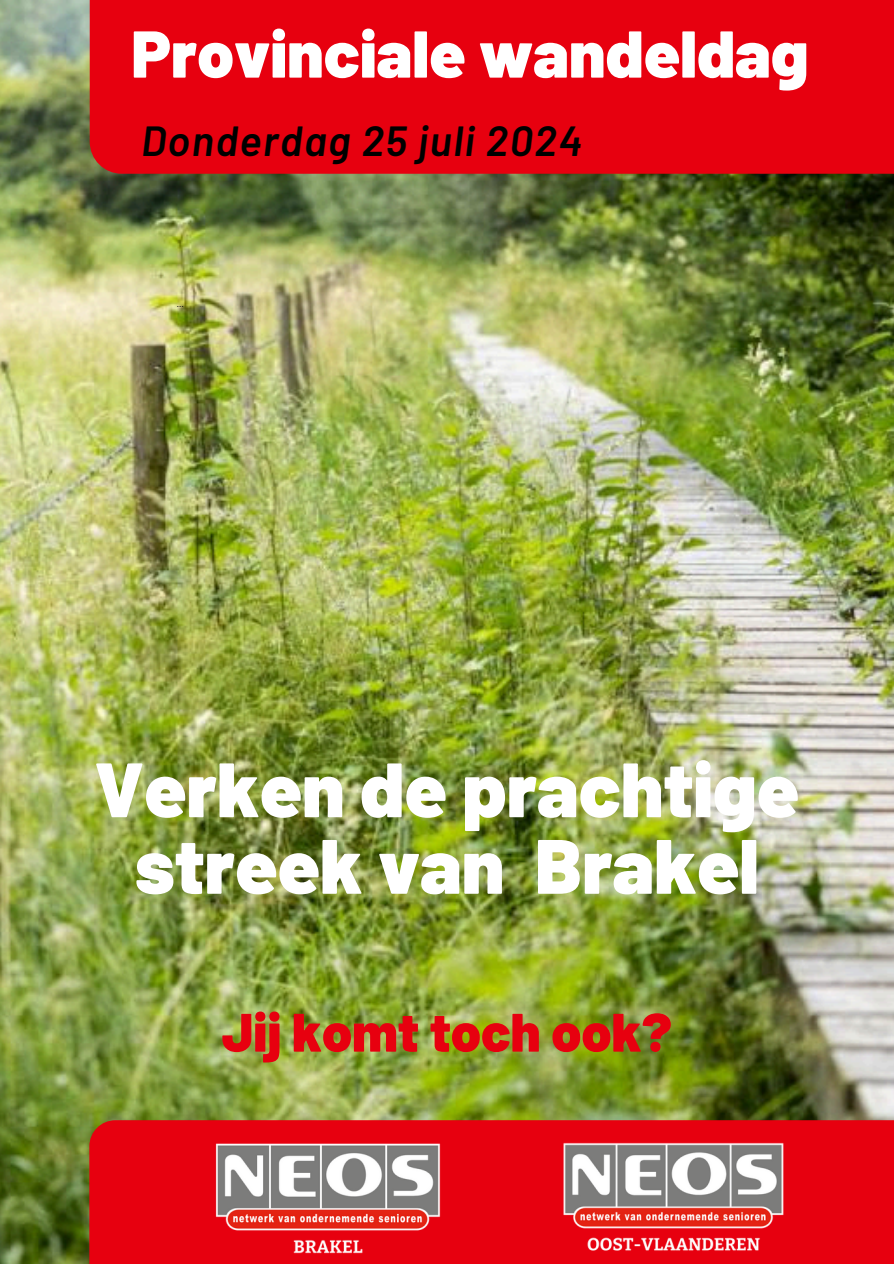
<style>
.page{position:relative;width:894px;height:1264px;background:#fff}
.page>*{position:absolute;margin:0;border:0;box-sizing:border-box;transform-origin:0 0}
.t1{font:900 76.8px/76.5px "Barlow";color:#fff;text-align:center}
.t2{font:900 66px "Barlow";color:#fff}
.t3{font:900 54px "Barlow";color:#e7000f}
.t4{font:italic 600 42px "Barlow";letter-spacing:.035em;color:#000}
.t5{font:8.55px "Barlow";color:#000}
</style>
<div class="page">
<img style="left:0;top:0;width:893px;height:1263px">
<div style="left:89px;top:1120px;width:804px;height:143px;background:#e7000f"></div>
<div style="left:90px;top:0;width:803px;height:174px;background:#e7000f"></div>
<img style="left:540px;top:1120px;width:266px;height:143px">
<img style="left:192px;top:1120px;width:271px;height:143px">
<p class="t2" style="left:131px;top:12px;width:678px">Provinciale wandeldag</p>
<p class="t4" style="left:141px;top:114px;width:442px">Donderdag 25 juli 2024</p>
<h1 class="t5" style="left:177px;top:298px;width:9px">...</h1>
<p class="t1" style="left:94px;top:748px;width:706px">Verken de prachtige streek van Brakel</p>
<h3 class="t3" style="left:222px;top:997px;width:451px">Jij komt toch ook?</h3>
</div>
